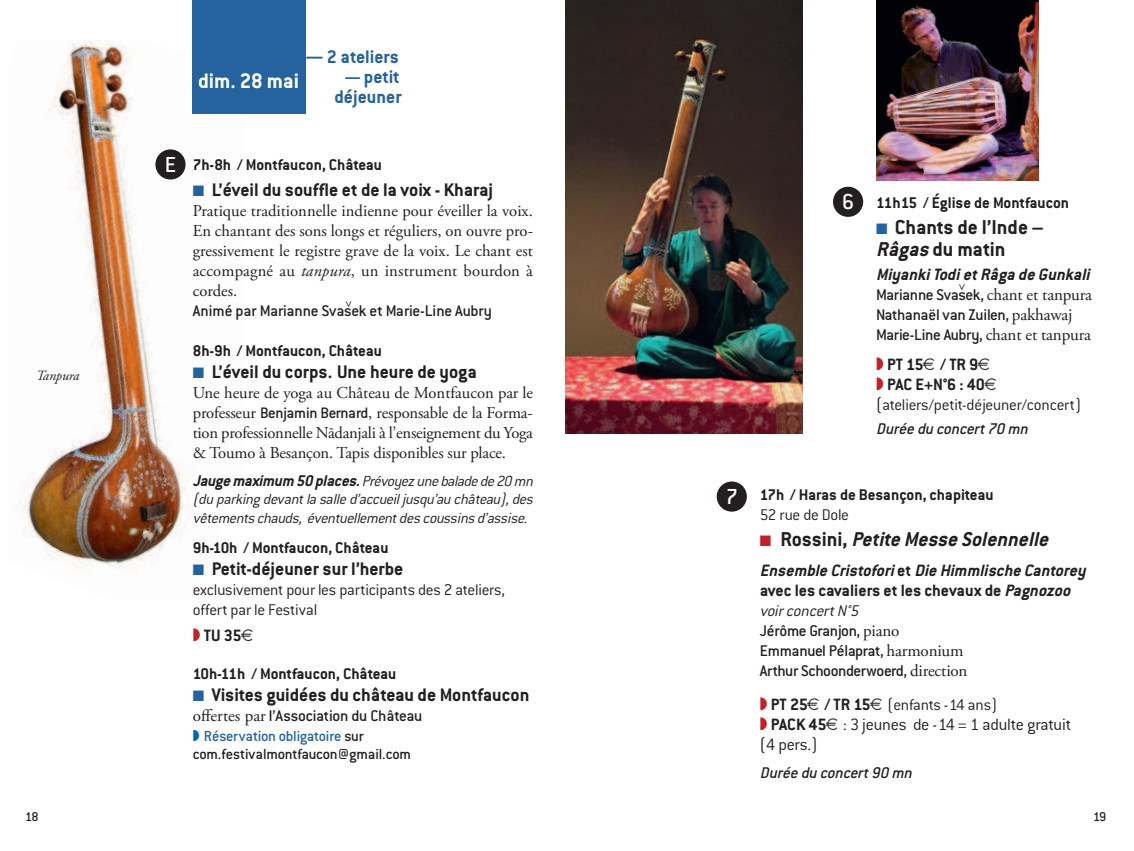
<style>
.page{position:relative;width:1134px;height:851px;background:#fff}
.page>*{position:absolute;margin:0;border:0;box-sizing:border-box;transform-origin:0 0}
.t1{font:700 26px "Conduit ITC";color:#fff}
.t2{font:500 23.8px "Conduit ITC";color:#fff}
.t3{font:700 23px "Conduit ITC";color:#fff}
.t4{font:italic 700 22px "Conduit ITC";color:#231f20}
.t5{font:700 22px/22px "Conduit ITC";color:#231f20}
.t6{font:700 20px "Conduit ITC";color:#231f20}
.t7{font:700 20px/19.6px "Conduit ITC";color:#26629d;text-align:center}
.t8{font:italic 700 18px/20px "Conduit ITC";color:#231f20}
.t9{font:300 18px/20px "Conduit ITC";letter-spacing:-.015em;color:#231f20}
.t10{font:700 18px/20px "Conduit ITC";color:#231f20}
.t11{font:500 17px/20px "Conduit ITC";letter-spacing:-.015em;color:#231f20}
.t12{font:700 17px "Conduit ITC";color:#231f20}
.t13{font:300 17px/24px "Conduit ITC";letter-spacing:-.015em;color:#231f20}
.t14{font:italic 500 17px "Conduit ITC";color:#231f20}
.t15{font:16.6px/20px "Adobe Garamond Pro";letter-spacing:-.005em;color:#231f20;text-align:justify}
.t16{font:italic 300 16px/18px "Conduit ITC";color:#231f20;text-align:justify}
.t17{font:500 16px/18px "Conduit ITC";letter-spacing:-.01em;color:#231f20}
.t18{font:italic 14px "Adobe Garamond Pro";letter-spacing:-.01em;color:#231f20}
.t19{font:500 14px "Conduit ITC";color:#231f20}
.t20{font:14px "Adobe Garamond Pro";color:#231f20}
.s1{font-size:22px}
.s2{color:#26629d}
.s3{font-style:italic}
.s4{font-family:"Conduit ITC";font-weight:500}
.s5{font-weight:700;font-size:17px}
.s6{font-family:"Adobe Garamond Pro";font-weight:400}
.s7{font-size:18px}
.s8{font-weight:500;font-style:italic}
.s9{color:#c02228}
.s10{font-style:normal}
.s11{font-weight:300;font-style:italic}
.s12{font-weight:700;font-size:18px}
.s13{font-weight:700}
</style>
<div class="page">
<img style="left:18px;top:40px;width:223px;height:532px">
<img style="left:566px;top:0;width:237px;height:433px">
<div style="left:717px;top:481px;width:30px;height:30px;background:#231f20;border-radius:50%"></div>
<div style="left:155px;top:149px;width:31px;height:30px;background:#231f20;border-radius:50%"></div>
<div style="left:193px;top:0;width:113px;height:113px;background:#26629d"></div>
<img style="left:876px;top:3px;width:162px;height:178px">
<div style="left:833px;top:187px;width:30px;height:30px;background:#231f20;border-radius:50%"></div>
<p class="t18" style="left:36px;top:370px;width:45px">Tanpura</p>
<p class="t7" style="left:306px;top:50px;width:94px"><span class="s1">—</span> 2 ateliers</p>
<p class="t7" style="left:334px;top:69px;width:69px">— petit déjeuner</p>
<h3 class="t3" style="left:198px;top:74px;width:103px">dim. 28 mai</h3>
<h1 class="t1" style="left:184px;top:81px;width:124px">ven. 28 août</h1>
<h2 class="t2" style="left:165px;top:157px;width:13px">E</h2>
<p class="t12" style="left:193px;top:160px;width:191px">7h-8h / Montfaucon, Château</p>
<p class="t6" style="left:193px;top:184px;width:302px"><span class="s2">■</span> L’éveil du souffle et de la voix - Kharaj</p>
<p class="t15" style="left:193px;top:202px;width:342px">Pratique traditionnelle indienne pour éveiller la voix. en chantant des sons longs et réguliers, on ouvre pro&shy;gressivement le registre grave de la voix. Le chant est accompagné au <span class="s3">tanpura</span>, un instrument bourdon à cordes.</p>
<p class="t11" style="left:193px;top:303px;width:301px">Animé par Marianne Svasek et Marie-Line Aubry</p>
<p class="t12" style="left:193px;top:346px;width:191px">8h-9h / Montfaucon, Château</p>
<p class="t6" style="left:193px;top:366px;width:286px"><span class="s2">■</span> L’éveil du corps. Une heure de yoga</p>
<p class="t15" style="left:193px;top:384px;width:342px">une heure de yoga au château de Montfaucon par le professeur <span class="s4">Benjamin Bernard</span>, responsable de la Forma&shy;tion professionnelle nādanjali à l’enseignement du yoga &amp; toumo à Besançon. tapis disponibles sur place.</p>
<p class="t16" style="left:193px;top:474px;width:345px"><span class="s5">Jaugemaximum50places.</span>Prévoyezunebaladede20mn (du parking devant la salle d’accueil jusqu’au château), des vêtements chauds, éventuellement des coussins d’assise.</p>
<p class="t12" style="left:193px;top:542px;width:197px">9h-10h / Montfaucon, Château</p>
<p class="t6" style="left:193px;top:562px;width:212px"><span class="s2">■</span> Petit-déjeuner sur l’herbe</p>
<p class="t13" style="left:193px;top:581px;width:314px;line-height:20px">exclusivement pour les participants des 2 ateliers, offert par le Festival</p>
<p class="t10" style="left:204px;top:626px;width:39px">TU 35</p>
<p class="t12" style="left:193px;top:668px;width:205px">10h-11h / Montfaucon, Château</p>
<p class="t6" style="left:193px;top:688px;width:338px"><span class="s2">■</span> Visites guidées du château de Montfaucon</p>
<p class="t11" style="left:193px;top:707px;width:231px"><span class="s6">offertes par</span> l’Association du Château</p>
<p class="t17" style="left:193px;top:728px;width:220px;text-indent:11px"><span class="s2">Réservation obligatoire</span> sur com.festivalmontfaucon@gmail.com</p>
<p class="t20" style="left:352px;top:308px;width:8px;rotate:-180deg">^</p>
<h2 class="t2" style="left:726px;top:489px;width:14px">7</h2>
<h2 class="t2" style="left:842px;top:194px;width:14px">6</h2>
<p class="t12" style="left:876px;top:198px;width:195px">11h15 / Église de Montfaucon</p>
<h3 class="t5" style="left:876px;top:219px;width:169px"><span class="s2">■</span> Chants de l’Inde –<br><span class="s3">Râgas</span>du matin</h3>
<p class="t8" style="left:876px;top:267px;width:218px">Miyanki Todi et Râga de Gunkali</p>
<p class="t11" style="left:876px;top:287px;width:218px">Marianne Svasek, <span class="s6">chant et tanpura<br></span>Nathanaël van Zuilen, <span class="s6">pakhawaj<br></span>Marie-Line Aubry, <span class="s6">chant et tanpura</span></p>
<p class="t10" style="left:887px;top:357px;width:99px">PT15 /TR9<br>PAC E+N°6 : 40</p>
<p class="t13" style="left:876px;top:395px;width:206px"><span class="s7">(</span>ateliers/petit-déjeuner/concert)<br><span class="s8">Durée du concert 70 mn</span></p>
<p class="t20" style="left:965px;top:291px;width:8px;rotate:-180deg">^</p>
<p class="t12" style="left:760px;top:489px;width:235px">17h / Haras de Besançon, chapiteau</p>
<p class="t13" style="left:760px;top:504px;width:91px">52 rue de Dole</p>
<h3 class="t4" style="left:760px;top:532px;width:294px"><span class="s9">■</span> <span class="s10">R o s s i n i ,</span> Petite Messe Solennelle</h3>
<p class="t8" style="left:760px;top:562px;width:331px">Ensemble Cristofori <span class="s10">e t</span> Die Himmlische Cantorey <span class="s10">avec les cavaliers et les chevaux de</span> Pagnozoo</p>
<p class="t11" style="left:760px;top:602px;width:209px"><span class="s11">voir concert N°5<br></span>Jérôme Granjon, <span class="s6">piano<br></span>Emmanuel Pélaprat, <span class="s6">harmonium<br></span>Arthur Schoonderwoerd, <span class="s6">direction</span></p>
<p class="t13" style="left:771px;top:694px;width:228px"><span class="s12">PT 25 / TR 15</span> (enfants -14 ans)</p>
<p class="t9" style="left:760px;top:716px;width:313px;text-indent:11px"><span class="s13">PACK 45</span> : 3 jeunes de -14 = 1 adulte gratuit (4 pers.)</p>
<p class="t14" style="left:760px;top:767px;width:157px">Durée du concert 90 mn</p>
<p class="t19" style="left:25px;top:812px;width:15px">18</p>
<p class="t19" style="left:1093px;top:812px;width:15px">19</p>
</div>
